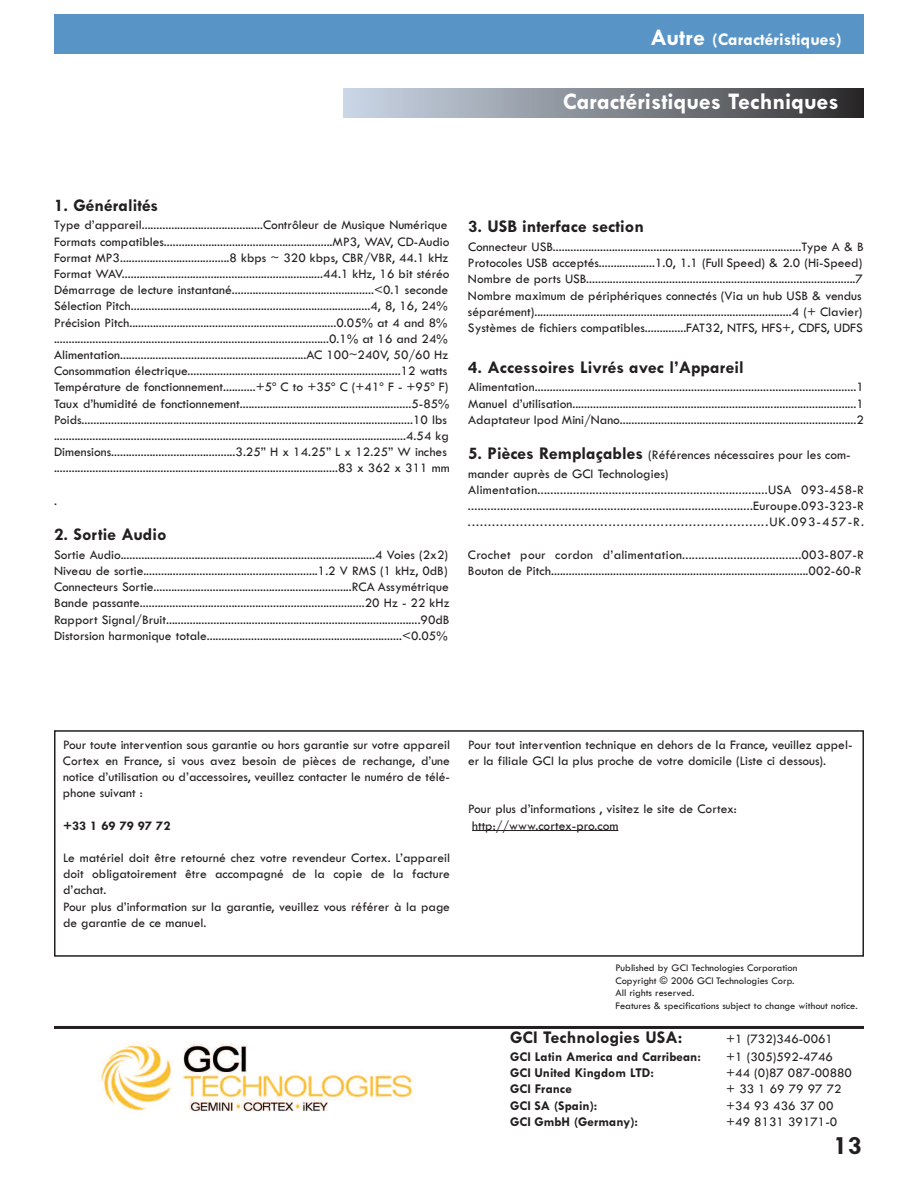
<style>
.page{position:relative;width:918px;height:1188px;background:#fff}
.page>*{position:absolute;margin:0;border:0;box-sizing:border-box;transform-origin:0 0}
.t1{font:700 27px "Tw Cen";color:#231f20}
.t2{font:700 24px "Tw Cen";color:#fff}
.t3{font:700 18px "Tw Cen";color:#231f20}
.t4{font:700 18px "Tw Cen";color:#fff}
.t5{font:13.5px/16.2px "Tw Cen";color:#231f20}
.t6{font:13.5px/16.2px "Tw Cen";letter-spacing:.02em;color:#231f20}
.t7{font:700 13.5px "Tw Cen";color:#231f20}
.t8{font:13.5px "Tw Cen";letter-spacing:.15em;color:#231f20}
.t9{font:10.5px/12.6px "Tw Cen";color:#231f20}
.s1{font-size:24px}
.s2{font-weight:700;font-size:18px}
</style>
<div class="page">
<div style="left:54px;top:14px;width:810px;height:40px;background:#5895c6"></div>
<div style="left:343px;top:89px;width:521px;height:29px;background:linear-gradient(to right,#d0dcec,#333232)"></div>
<hr style="left:54px;top:1026px;width:810px;height:3px;background:#231f20">
<img style="left:98px;top:1041px;width:316px;height:71px">
<div style="left:54px;top:730px;width:810px;height:227px;border:2px solid #231f20"></div>
<hr style="left:472px;top:830px;width:146px;height:1px;background:#231f20">
<h3 class="t4" style="left:651px;top:28px;width:193px"><span class="s1">Autre</span> (Caractéristiques)</h3>
<h2 class="t2" style="left:563px;top:87px;width:277px">Caractéristiques Techniques</h2>
<h3 class="t3" style="left:54px;top:194px;width:106px">1. Généralités</h3>
<p class="t5" style="left:54px;top:217px;width:397px">Type d’appareil.........................................Contrôleur de Musique Numérique Formats compatibles.........................................................MP3, WAV, CD-Audio Format MP3.....................................8 kbps ~ 320 kbps, CBR/VBR, 44.1 kHz Format WAV....................................................................44.1 kHz, 16 bit stéréo Démarrage de lecture instantané................................................&lt;0.1 seconde Sélection Pitch.................................................................................4, 8, 16, 24% Précision Pitch......................................................................0.05% at 4 and 8% .............................................................................................0.1% at 16 and 24% Alimentation...............................................................AC 100~240V, 50/60 Hz Consommation électrique........................................................................12 watts Température de fonctionnement...........+5º C to +35º C (+41º F - +95º F)<br>Taux d’humidité de fonctionnement..........................................................5-85% Poids................................................................................................................10 lbs .......................................................................................................................4.54 kg Dimensions..........................................3.25” H x 14.25” L x 12.25” W inches ................................................................................................83 x 362 x 311 mm</p>
<p class="t5" style="left:54px;top:492px;width:4px">.</p>
<h3 class="t3" style="left:54px;top:523px;width:114px">2. Sortie Audio</h3>
<p class="t5" style="left:54px;top:546px;width:397px">Sortie Audio......................................................................................4 Voies (2x2)<br>Niveau de sortie...........................................................1.2 V RMS (1 kHz, 0dB)<br>Connecteurs Sortie...................................................................RCA Assymétrique Bande passante............................................................................20 Hz - 22 kHz Rapport Signal/Bruit......................................................................................90dB Distorsion harmonique totale..................................................................&lt;0.05%</p>
<h3 class="t3" style="left:468px;top:216px;width:177px">3. USB interface section</h3>
<p class="t5" style="left:468px;top:238px;width:397px">Connecteur USB....................................................................................Type A &amp; B Protocoles USB acceptés...................1.0, 1.1 (Full Speed) &amp; 2.0 (Hi-Speed)<br>Nombre de ports USB...........................................................................................7<br>Nombre maximum de périphériques connectés (Via un hub USB &amp; vendus séparément).......................................................................................4 (+ Clavier)<br>Systèmes de fichiers compatibles..............FAT32, NTFS, HFS+, CDFS, UDFS</p>
<h3 class="t3" style="left:468px;top:356px;width:277px">4. Accessoires Livrés avec l’Appareil</h3>
<p class="t5" style="left:468px;top:379px;width:398px;text-align:justify">Alimentation...........................................................................................................1<br>Manuel d’utilisation................................................................................................1<br>Adaptateur Ipod Mini/Nano................................................................................2</p>
<p class="t5" style="left:468px;top:445px;width:384px;line-height:18.5px"><span class="s2">5. Pièces Remplaçables</span> (Références nécessaires pour les com&shy;mander auprès de GCI Technologies)</p>
<p class="t5" style="left:468px;top:481px;width:398px;text-align:justify">Alimentation.......................................................................USA 093-458-R ........................................................................................Euroupe.093-323-R ...........................................................................UK.093-457-R.</p>
<p class="t6" style="left:468px;top:546px;width:397px">Crochet pour cordon d’alimentation.....................................003-807-R<br>Bouton de Pitch.......................................................................................002-60-R</p>
<p class="t5" style="left:63px;top:736px;width:389px;text-align:justify">Pour toute intervention sous garantie ou hors garantie sur votre appareil Cortex en France, si vous avez besoin de pièces de rechange, d’une notice d’utilisation ou d’accessoires, veuillez contacter le numéro de télé&shy;phone suivant :</p>
<p class="t7" style="left:63px;top:817px;width:109px">+33 1 69 79 97 72</p>
<p class="t5" style="left:63px;top:849px;width:389px">Le matériel doit être retourné chez votre revendeur Cortex. L’appareil doit obligatoirement être accompagné de la copie de la facture d’achat.<br>Pour plus d’information sur la garantie, veuillez vous référer à la page de garantie de ce manuel.</p>
<p class="t5" style="left:468px;top:736px;width:386px">Pour tout intervention technique en dehors de la France, veuillez appel&shy;er la filiale GCI la plus proche de votre domicile (Liste ci dessous).</p>
<p class="t5" style="left:472px;top:801px;width:266px;text-indent:-4px">Pour plus d’informations , visitez le site de Cortex: http://www.cortex-pro.com</p>
<p class="t9" style="left:615px;top:961px;width:244px">Published by GCI Technologies Corporation<br>Copyright © 2006 GCI Technologies Corp.<br>All rights reserved.<br>Features &amp; specifications subject to change without notice.</p>
<h3 class="t3" style="left:510px;top:1026px;width:174px">GCI Technologies USA:</h3>
<p class="t5" style="left:726px;top:1030px;width:108px">+1 (732)346-0061</p>
<p class="t7" style="left:510px;top:1048px;width:192px">GCI Latin America and Carribean:</p>
<p class="t5" style="left:726px;top:1048px;width:108px">+1 (305)592-4746</p>
<p class="t7" style="left:510px;top:1065px;width:145px">GCI United Kingdom LTD:</p>
<p class="t5" style="left:726px;top:1064px;width:127px">+44 (0)87 087-00880</p>
<p class="t7" style="left:510px;top:1081px;width:63px">GCI France</p>
<p class="t8" style="left:726px;top:1081px;width:117px">+33169799772</p>
<p class="t7" style="left:510px;top:1097px;width:89px">GCI SA (Spain):</p>
<p class="t5" style="left:726px;top:1097px;width:109px">+34 93 436 37 00</p>
<p class="t7" style="left:510px;top:1113px;width:129px">GCI GmbH (Germany):</p>
<p class="t5" style="left:726px;top:1113px;width:113px">+49 8131 39171-0</p>
<h1 class="t1" style="left:833px;top:1129px;width:30px">13</h1>
</div>
